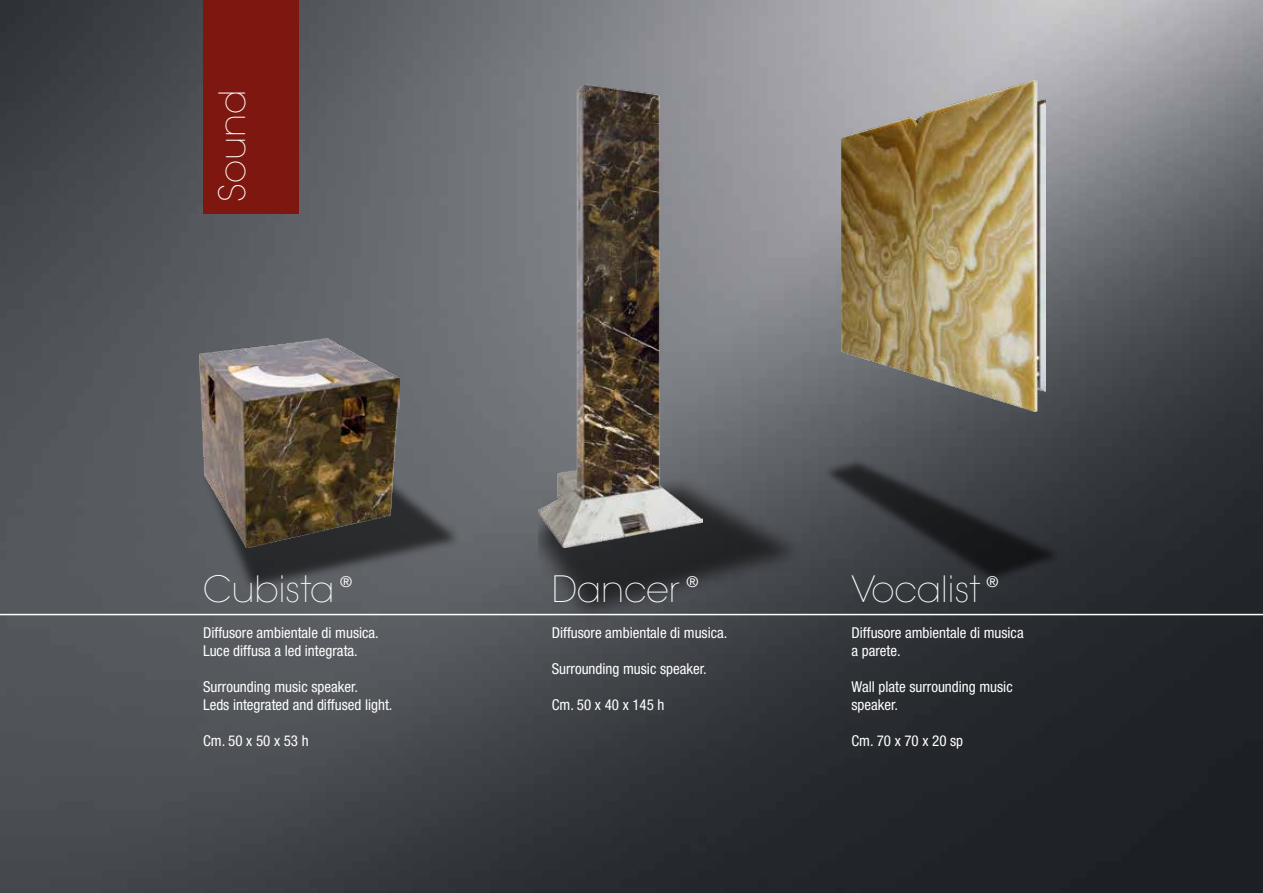
<style>
.page{position:relative;width:1263px;height:893px;background:#fff}
.page>*{position:absolute;margin:0;border:0;box-sizing:border-box;transform-origin:0 0}
.t1{font:200 36px "ITC Avant Garde Std";color:#fff}
.t2{font:condensed 15px/18px "Helvetica Neue LT Std";color:#fff}
.t3{font:15px "Helvetica Neue LT Std";color:#fff}
</style>
<div class="page">
<img style="left:0;top:0;width:1263px;height:893px">
<div style="left:203px;top:0;width:96px;height:213px;background:#7e1710"></div>
<img style="left:200px;top:339px;width:264px;height:254px">
<img style="left:200px;top:339px;width:199px;height:209px">
<img style="left:823px;top:80px;width:240px;height:505px">
<img style="left:841px;top:80px;width:204px;height:332px">
<img style="left:538px;top:84px;width:268px;height:543px">
<img style="left:538px;top:84px;width:164px;height:464px">
<hr style="left:0;top:614px;width:1263px;height:1px;background:#fff">
<h1 class="t1" style="left:211px;top:202px;width:114px;rotate:-90deg">Sound</h1>
<h1 class="t1" style="left:203px;top:568px;width:133px">Cubista</h1>
<h1 class="t1" style="left:552px;top:568px;width:130px">Dancer</h1>
<h1 class="t1" style="left:851px;top:568px;width:130px">Vocalist</h1>
<p class="t3" style="left:340px;top:572px;width:13px">®</p>
<p class="t3" style="left:686px;top:572px;width:13px">®</p>
<p class="t3" style="left:986px;top:572px;width:13px">®</p>
<p class="t2" style="left:203px;top:623px;width:177px">Diffusore ambientale di musica.<br>Luce diffusa a led integrata.</p>
<p class="t2" style="left:203px;top:677px;width:191px">Surrounding music speaker.<br>Leds integrated and diffused light.</p>
<p class="t2" style="left:203px;top:731px;width:107px">Cm. 50 x 50 x 53 h</p>
<p class="t2" style="left:552px;top:623px;width:177px">Diffusore ambientale di musica.</p>
<p class="t2" style="left:552px;top:659px;width:156px">Surrounding music speaker.</p>
<p class="t2" style="left:552px;top:695px;width:114px">Cm. 50 x 40 x 145 h</p>
<p class="t2" style="left:851px;top:623px;width:174px">Diffusore ambientale di musica a parete.</p>
<p class="t2" style="left:851px;top:677px;width:163px">Wall plate surrounding music speaker.</p>
<p class="t2" style="left:851px;top:731px;width:113px">Cm. 70 x 70 x 20 sp</p>
</div>
